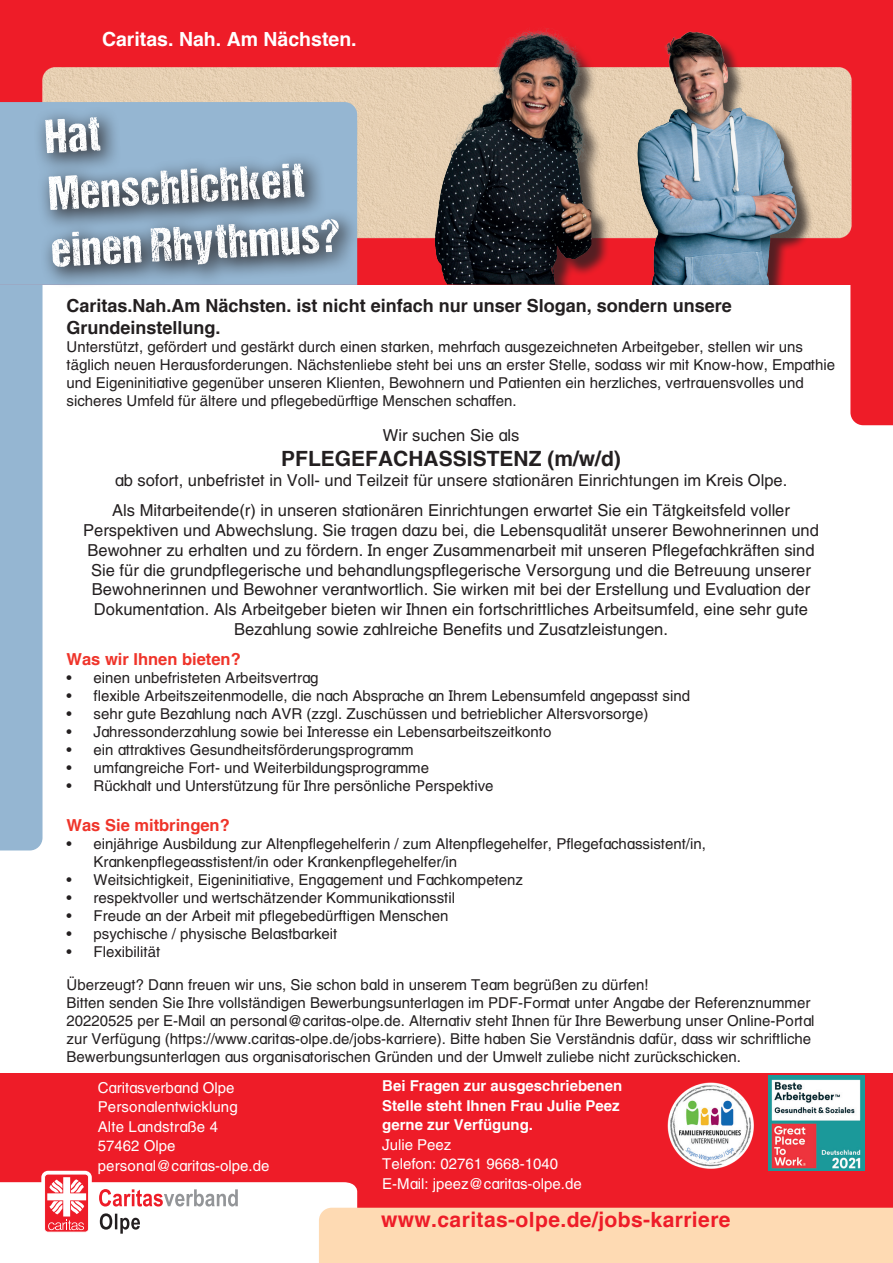
<style>
.page{position:relative;width:893px;height:1263px;background:#fff}
.page>*{position:absolute;margin:0;border:0;box-sizing:border-box;transform-origin:0 0}
.t1{font:48px/57px "DCC Ash";color:#fff}
.t2{font:700 21px "Helvetica";letter-spacing:.02em;color:#ee1c28}
.t3{font:700 21px "Helvetica";color:#231f20}
.t4{font:700 19.5px "Helvetica";color:#fff}
.t5{font:700 18px/21.6px "Helvetica";color:#231f20}
.t6{font:16.5px/19.8px "New Helvetica";color:#231f20}
.t7{font:700 16.5px "Helvetica";color:#ef342a}
.t8{font:15px/18px "New Helvetica";color:#231f20}
.t9{font:15px/19.5px "New Helvetica";color:#fff}
.t10{font:700 15px/19.5px "Helvetica";color:#fff}
</style>
<div class="page">
<div style="left:0;top:0;width:893px;height:285px;background:#ee1c28"></div>
<img style="left:42px;top:67px;width:810px;height:174px">
<div style="left:0;top:1073px;width:893px;height:190px;background:#ee1c28"></div>
<div style="left:41px;top:1171px;width:51px;height:63px;border:5px solid #fff;border-radius:4px"></div>
<img style="left:667px;top:1082px;width:87px;height:87px">
<img style="left:768px;top:1075px;width:97px;height:96px">
<div style="left:437px;top:32px;width:173px;height:271px;background:#231f20;opacity:.75"></div>
<img style="left:435px;top:28px;width:156px;height:256px">
<div style="left:640px;top:35px;width:174px;height:267px;background:#231f20;opacity:.75"></div>
<img style="left:637px;top:34px;width:160px;height:251px">
<div style="left:0;top:285px;width:893px;height:21px;background:#fff"></div>
<div style="left:0;top:102px;width:357px;height:183px;background:#95b6d2"></div>
<div style="left:33px;top:105px;width:328px;height:185px;background:#231f20;opacity:.75"></div>
<div style="left:850px;top:285px;width:43px;height:140px;background:#ee1c28"></div>
<div style="left:0;top:285px;width:43px;height:565px;background:#95b6d2"></div>
<svg style="left:0;top:1173px;width:893px;height:90px"></svg>
<h3 class="t4" style="left:102px;top:27px;width:256px">Caritas. Nah. Am Nächsten.</h3>
<h1 class="t1" style="left:44px;top:107px;width:290px;rotate:-3deg">Hat<br>Menschlichkeit einen Rhythmus?</h1>
<p class="t5" style="left:67px;top:295px;width:667px">Caritas.Nah.Am Nächsten. ist nicht einfach nur unser Slogan, sondern unsere<br>Grundeinstellung.</p>
<p class="t8" style="left:67px;top:337px;width:770px">Unterstützt, gefördert und gestärkt durch einen starken, mehrfach ausgezeichneten Arbeitgeber, stellen wir uns täglich neuen Herausforderungen. Nächstenliebe steht bei uns an erster Stelle, sodass wir mit Know-how, Empathie und Eigeninitiative gegenüber unseren Klienten, Bewohnern und Patienten ein herzliches, vertrauensvolles und sicheres Umfeld für ältere und pflegebedürftige Menschen schaffen.</p>
<p class="t6" style="left:383px;top:424px;width:138px">Wir suchen Sie als</p>
<h2 class="t3" style="left:281px;top:446px;width:341px">PFLEGEFACHASSISTENZ (m/w/d)</h2>
<p class="t6" style="left:112px;top:464px;width:679px;line-height:30.5px">ab sofort, unbefristet in Voll- und Teilzeit für unsere stationären Einrichtungen im Kreis Olpe.<br>Als Mitarbeitende(r) in unseren stationären Einrichtungen erwartet Sie ein Tätgkeitsfeld voller</p>
<p class="t6" style="left:83px;top:519px;width:737px;text-align:center">Perspektiven und Abwechslung. Sie tragen dazu bei, die Lebensqualität unserer Bewohnerinnen und Bewohner zu erhalten und zu fördern. In enger Zusammenarbeit mit unseren Pflegefachkräften sind Sie für die grundpflegerische und behandlungspflegerische Versorgung und die Betreuung unserer Bewohnerinnen und Bewohner verantwortlich. Sie wirken mit bei der Erstellung und Evaluation der Dokumentation. Als Arbeitgeber bieten wir Ihnen ein fortschrittliches Arbeitsumfeld, eine sehr gute Bezahlung sowie zahlreiche Benefits und Zusatzleistungen.</p>
<p class="t7" style="left:67px;top:649px;width:176px">Was wir Ihnen bieten?</p>
<p class="t8" style="left:67px;top:668px;width:253px">• einen unbefristeten Arbeitsvertrag</p>
<p class="t8" style="left:67px;top:686px;width:625px">• flexible Arbeitszeitenmodelle, die nach Absprache an Ihrem Lebensumfeld angepasst sind</p>
<p class="t8" style="left:67px;top:704px;width:583px">• sehr gute Bezahlung nach AVR (zzgl. Zuschüssen und betrieblicher Altersvorsorge)</p>
<p class="t8" style="left:67px;top:722px;width:486px">• Jahressonderzahlung sowie bei Interesse ein Lebensarbeitszeitkonto</p>
<p class="t8" style="left:67px;top:740px;width:349px">• ein attraktives Gesundheitsförderungsprogramm</p>
<p class="t8" style="left:67px;top:758px;width:364px">• umfangreiche Fort- und Weiterbildungsprogramme</p>
<p class="t8" style="left:67px;top:776px;width:428px">• Rückhalt und Unterstützung für Ihre persönliche Perspektive</p>
<p class="t7" style="left:67px;top:815px;width:165px">Was Sie mitbringen?</p>
<p class="t8" style="left:94px;top:834px;width:614px;text-indent:-27px">• einjährige Ausbildung zur Altenpflegehelferin / zum Altenpflegehelfer, Pflegefachassistent/in,<br>Krankenpflegeasstistent/in oder Krankenpflegehelfer/in</p>
<p class="t8" style="left:67px;top:870px;width:458px">• Weitsichtigkeit, Eigeninitiative, Engagement und Fachkompetenz</p>
<p class="t8" style="left:67px;top:888px;width:390px">• respektvoller und wertschätzender Kommunikationsstil</p>
<p class="t8" style="left:67px;top:906px;width:383px">• Freude an der Arbeit mit pflegebedürftigen Menschen</p>
<p class="t8" style="left:67px;top:924px;width:272px">• psychische / physische Belastbarkeit</p>
<p class="t8" style="left:67px;top:942px;width:95px">• Flexibilität</p>
<p class="t8" style="left:67px;top:975px;width:749px">Überzeugt? Dann freuen wir uns, Sie schon bald in unserem Team begrüßen zu dürfen!<br>Bitten senden Sie Ihre vollständigen Bewerbungsunterlagen im PDF-Format unter Angabe der Referenznummer 20220525 per E-Mail an personal@caritas-olpe.de. Alternativ steht Ihnen für Ihre Bewerbung unser Online-Portal zur Verfügung (https://www.caritas-olpe.de/jobs-karriere). Bitte haben Sie Verständnis dafür, dass wir schriftliche Bewerbungsunterlagen aus organisatorischen Gründen und der Umwelt zuliebe nicht zurückschicken.</p>
<p class="t9" style="left:98px;top:1077px;width:173px">Caritasverband Olpe<br>Personalentwicklung<br>Alte Landstraße 4<br>57462 Olpe personal@caritas-olpe.de</p>
<p class="t10" style="left:382px;top:1076px;width:242px">Bei Fragen zur ausgeschriebenen<br>Stelle steht Ihnen Frau Julie Peez gerne zur Verfügung.</p>
<p class="t9" style="left:382px;top:1134px;width:201px">Julie Peez<br>Telefon: 02761 9668-1040<br>E-Mail: jpeez@caritas-olpe.de</p>
<h2 class="t2" style="left:381px;top:1207px;width:351px">www.caritas-olpe.de/jobs-karriere</h2>
</div>
